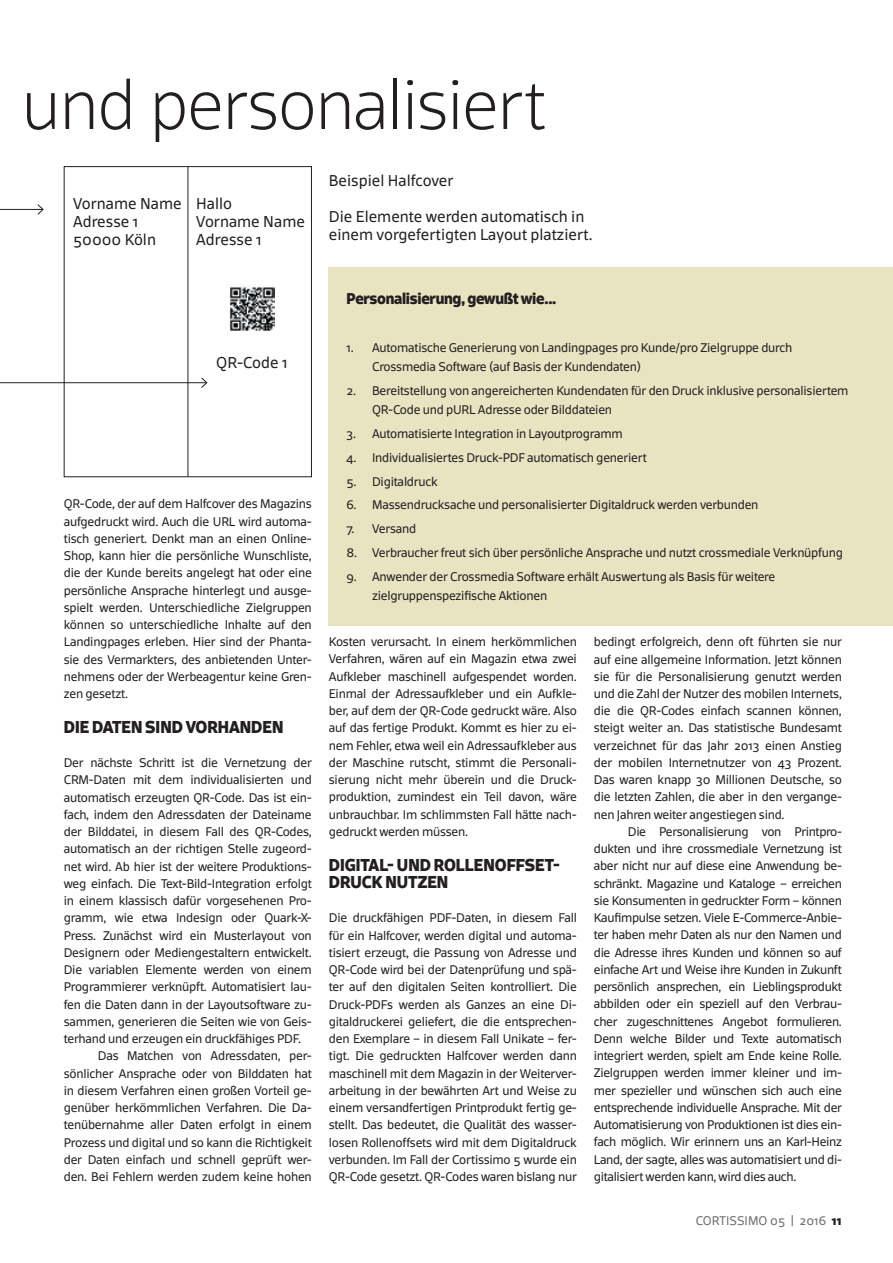
<style>
.page{position:relative;width:893px;height:1263px;background:#fff}
.page>*{position:absolute;margin:0;border:0;box-sizing:border-box;transform-origin:0 0}
.t1{font:300 expanded 66px "Scuba OT";letter-spacing:-.02em;color:#231f20}
.t2{font:800 16.5px "Scuba OT";color:#231f20}
.t3{font:15px/18px "Scuba OT";color:#231f20}
.t4{font:800 15px "Scuba OT";letter-spacing:-.02em;color:#231f20}
.t5{font:12px/17.2px "Scuba OT";letter-spacing:-.02em;color:#231f20;text-align:justify}
.t6{font:12px "Scuba OT";color:#6c6d70}
.s1{font-weight:800;color:#231f20}
</style>
<div class="page">
<div style="left:64px;top:166px;width:248px;height:311px;border:1px solid #231f20"></div>
<div style="left:329px;top:267px;width:564px;height:359px;background:#e8e4c2"></div>
<img style="left:229px;top:286px;width:45px;height:45px">
<hr style="left:188px;top:166px;width:1px;height:311px;background:#231f20">
<svg style="left:0;top:204px;width:44px;height:11px"></svg>
<svg style="left:0;top:361px;width:208px;height:28px"></svg>
<h1 class="t1" style="left:22px;top:66px;width:525px">und personalisiert</h1>
<p class="t3" style="left:73px;top:195px;width:110px">Vorname Name<br>Adresse 1<br>50000 Köln</p>
<p class="t3" style="left:196px;top:194px;width:110px">Hallo<br>Vorname Name<br>Adresse 1</p>
<p class="t3" style="left:329px;top:172px;width:126px">Beispiel Halfcover</p>
<p class="t3" style="left:329px;top:208px;width:265px">Die Elemente werden automatisch in einem vorgefertigten Layout platziert.</p>
<p class="t3" style="left:216px;top:353px;width:73px">QR-Code 1</p>
<p class="t5" style="left:64px;top:495px;width:250px">QR-Code, der auf dem Halfcover des Magazins aufgedruckt wird. Auch die URL wird automa&shy;tisch generiert. Denkt man an einen Online-Shop, kann hier die persönliche Wunschliste, die der Kunde bereits angelegt hat oder eine persönliche Ansprache hinterlegt und ausge&shy;spielt werden. Unterschiedliche Zielgruppen können so unterschiedliche Inhalte auf den Landingpages erleben. Hier sind der Phanta&shy;sie des Vermarkters, des anbietenden Unter&shy;nehmens oder der Werbeagentur keine Gren&shy;zen gesetzt.</p>
<h2 class="t2" style="left:64px;top:716px;width:32px">DIE DATE</h2>
<h2 class="t2" style="left:131px;top:716px;width:77px">NSIND VORHA</h2>
<h2 class="t2" style="left:240px;top:716px;width:45px">NDEN</h2>
<p class="t5" style="left:64px;top:754px;width:250px">Der nächste Schritt ist die Vernetzung der</p>
<p class="t5" style="left:64px;top:771px;width:250px">CRM-Daten mit dem individualisierten und</p>
<p class="t5" style="left:64px;top:788px;width:250px">automatisch erzeugten QR-Code. Das ist ein-</p>
<p class="t5" style="left:64px;top:806px;width:250px">fach, indem den Adressdaten der Dateiname</p>
<p class="t5" style="left:64px;top:823px;width:250px">der Bilddatei, in diesem Fall des QR-Codes,</p>
<p class="t5" style="left:64px;top:840px;width:250px">automatisch an der richtigen Stelle zugeord-</p>
<p class="t5" style="left:64px;top:857px;width:250px">net wird. Ab hier ist der weitere Produktions-</p>
<p class="t5" style="left:64px;top:875px;width:250px">weg einfach. Die Text-Bild-Integration erfolgt</p>
<p class="t5" style="left:64px;top:892px;width:250px">in einem klassisch dafür vorgesehenen Pro-</p>
<p class="t5" style="left:64px;top:909px;width:250px">gramm, wie etwa Indesign oder Quark-X-</p>
<p class="t5" style="left:64px;top:926px;width:250px">Press. Zunächst wird ein Musterlayout von</p>
<p class="t5" style="left:64px;top:944px;width:250px">Designern oder Mediengestaltern entwickelt.</p>
<p class="t5" style="left:64px;top:961px;width:250px">Die variablen Elemente werden von einem</p>
<p class="t5" style="left:64px;top:978px;width:250px">Programmierer verknüpft. Automatisiert lau-</p>
<p class="t5" style="left:64px;top:995px;width:250px">fen die Daten dann in der Layoutsoftware zu-</p>
<p class="t5" style="left:64px;top:1013px;width:250px">sammen, generieren die Seiten wie von Geis-</p>
<p class="t5" style="left:64px;top:1030px;width:239px">terhand und erzeugen ein druckfähiges PDF.</p>
<p class="t5" style="left:98px;top:1047px;width:216px">Das Matchen von Adressdaten, per-</p>
<p class="t5" style="left:64px;top:1064px;width:250px">sönlicher Ansprache oder von Bilddaten hat</p>
<p class="t5" style="left:64px;top:1081px;width:250px">in diesem Verfahren einen großen Vorteil ge-</p>
<p class="t5" style="left:64px;top:1099px;width:250px">genüber herkömmlichen Verfahren. Die Da-</p>
<p class="t5" style="left:64px;top:1116px;width:250px">tenübernahme aller Daten erfolgt in einem</p>
<p class="t5" style="left:64px;top:1133px;width:249px">Prozess und digital und so kann die Richtigkeit</p>
<p class="t5" style="left:64px;top:1150px;width:250px">der Daten einfach und schnell geprüft wer-</p>
<p class="t5" style="left:64px;top:1168px;width:250px">den. Bei Fehlern werden zudem keine hohen</p>
<p class="t4" style="left:347px;top:289px;width:211px">PERSONALISIERUNG, GEWUßT WIE...</p>
<p class="t5" style="left:372px;top:337px;width:422px;line-height:19.5px;text-indent:-26px">1. Automatische Generierung von Landingpages pro Kunde/pro Zielgruppe durch<br>Crossmedia Software (auf Basis der Kundendaten)</p>
<p class="t5" style="left:372px;top:380px;width:478px;line-height:19.5px;text-indent:-26px">2. Bereitstellung von angereicherten Kundendaten für den Druck inklusive personalisiertem<br>QR-Code und pURL Adresse oder Bilddateien</p>
<p class="t5" style="left:347px;top:425px;width:278px">3. Automatisierte Integration in Layoutprogramm</p>
<p class="t5" style="left:347px;top:449px;width:302px">4. Individualisiertes Druck-PDF automatisch generiert</p>
<p class="t5" style="left:347px;top:472px;width:93px">5. Digitaldruck</p>
<p class="t5" style="left:347px;top:496px;width:413px">6. Massendrucksache und personalisierter Digitaldruck werden verbunden</p>
<p class="t5" style="left:347px;top:520px;width:71px">7. Versand</p>
<p class="t5" style="left:347px;top:544px;width:498px">8. Verbraucher freut sich über persönliche Ansprache und nutzt crossmediale Verknüpfung</p>
<p class="t5" style="left:372px;top:566px;width:405px;line-height:19.5px;text-indent:-26px">9. Anwender der Crossmedia Software erhält Auswertung als Basis für weitere zielgruppenspezifische Aktionen</p>
<p class="t5" style="left:329px;top:633px;width:250px">Kosten verursacht. In einem herkömmlichen Verfahren, wären auf ein Magazin etwa zwei Aufkleber maschinell aufgespendet worden.<br>Einmal der Adressaufkleber und ein Aufkle&shy;ber, auf dem der QR-Code gedruckt wäre. Also auf das fertige Produkt. Kommt es hier zu ei&shy;nem Fehler, etwa weil ein Adressaufkleber aus der Maschine rutscht, stimmt die Personali&shy;sierung nicht mehr überein und die Druck&shy;produktion, zumindest ein Teil davon, wäre unbrauchbar. Im schlimmsten Fall hätte nach&shy;gedruckt werden müssen.</p>
<h2 class="t2" style="left:329px;top:854px;width:177px">DIGITAL- UND ROLLENOFFSET</h2>
<h2 class="t2" style="left:553px;top:854px;width:9px">-</h2>
<h2 class="t2" style="left:329px;top:872px;width:121px">DRUCK NUTZEN</h2>
<p class="t5" style="left:329px;top:909px;width:250px">Die druckfähigen PDF-Daten, in diesem Fall für ein Halfcover, werden digital und automa&shy;tisiert erzeugt, die Passung von Adresse und QR-Code wird bei der Datenprüfung und spä&shy;ter auf den digitalen Seiten kontrolliert. Die Druck-PDFs werden als Ganzes an eine Di&shy;gitaldruckerei geliefert, die die entsprechen&shy;den Exemplare – in diesem Fall Unikate – fer&shy;tigt. Die gedruckten Halfcover werden dann maschinell mit dem Magazin in der Weiterver&shy;arbeitung in der bewährten Art und Weise zu einem versandfertigen Printprodukt fertig ge&shy;stellt. Das bedeutet, die Qualität des wasser&shy;losen Rollenoffsets wird mit dem Digitaldruck verbunden. Im Fall der Cortissimo 5 wurde ein QR-Code gesetzt. QR-Codes waren bislang nur</p>
<p class="t5" style="left:594px;top:633px;width:250px">bedingt erfolgreich, denn oft führten sie nur auf eine allgemeine Information. Jetzt können sie für die Personalisierung genutzt werden und die Zahl der Nutzer des mobilen Internets, die die QR-Codes einfach scannen können, steigt weiter an. Das statistische Bundesamt verzeichnet für das Jahr 2013 einen Anstieg der mobilen Internetnutzer von 43 Prozent.<br>Das waren knapp 30 Millionen Deutsche, so die letzten Zahlen, die aber in den vergange&shy;nen Jahren weiter angestiegen sind.</p>
<p class="t5" style="left:594px;top:823px;width:250px;text-indent:34px">Die Personalisierung von Printpro&shy;dukten und ihre crossmediale Vernetzung ist aber nicht nur auf diese eine Anwendung be&shy;schränkt. Magazine und Kataloge – erreichen sie Konsumenten in gedruckter Form – können Kaufimpulse setzen. Viele E-Commerce-Anbie&shy;ter haben mehr Daten als nur den Namen und die Adresse ihres Kunden und können so auf einfache Art und Weise ihre Kunden in Zukunft persönlich ansprechen, ein Lieblingsprodukt abbilden oder ein speziell auf den Verbrau&shy;cher zugeschnittenes Angebot formulieren.<br>Denn welche Bilder und Texte automatisch integriert werden, spielt am Ende keine Rolle.<br>Zielgruppen werden immer kleiner und im&shy;mer spezieller und wünschen sich auch eine entsprechende individuelle Ansprache. Mit der Automatisierung von Produktionen ist dies ein&shy;fach möglich. Wir erinnern uns an Karl-Heinz Land, der sagte, alles was automatisiert und di&shy;gitalisiert werden kann, wird dies auch.</p>
<p class="t6" style="left:696px;top:1213px;width:147px">CORTISSIMO 05 | 2016 <span class="s1">11</span></p>
</div>
